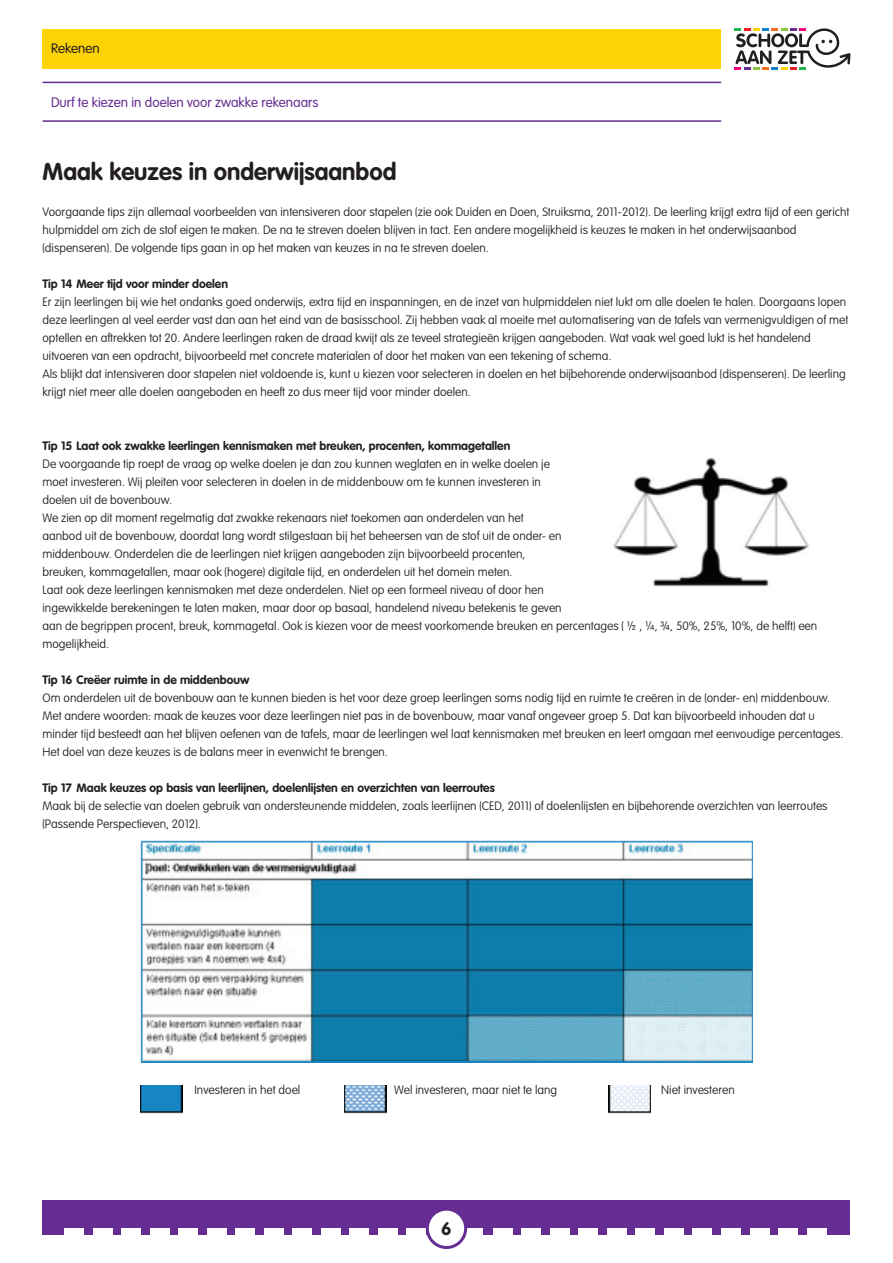
<style>
.page{position:relative;width:893px;height:1263px;background:#fff}
.page>*{position:absolute;margin:0;border:0;box-sizing:border-box;transform-origin:0 0}
.t1{font:700 24px "VAG Rounded Std";color:#231f20}
.t2{font:700 18px "VAG Rounded Std";color:#231f20}
.t3{font:300 13.5px "VAG Rounded Std";color:#652d91}
.t4{font:300 13.5px "VAG Rounded Std";color:#231f20}
.t5{font:100 12px/18px "VAG Rounded Std";color:#231f20}
.t6{font:700 12px "VAG Rounded Std";color:#231f20}
</style>
<div class="page">
<img style="left:613px;top:458px;width:196px;height:129px">
<img style="left:140px;top:840px;width:612px;height:222px">
<img style="left:140px;top:1085px;width:42px;height:28px">
<img style="left:344px;top:1085px;width:42px;height:28px">
<img style="left:609px;top:1085px;width:42px;height:28px">
<div style="left:43px;top:1201px;width:807px;height:34px;background:#652d91"></div>
<div style="left:235px;top:1228px;width:20px;height:8px;background:#fff"></div>
<div style="left:207px;top:1228px;width:20px;height:8px;background:#fff"></div>
<div style="left:178px;top:1228px;width:20px;height:8px;background:#fff"></div>
<div style="left:150px;top:1228px;width:20px;height:8px;background:#fff"></div>
<div style="left:121px;top:1228px;width:20px;height:8px;background:#fff"></div>
<div style="left:93px;top:1228px;width:20px;height:8px;background:#fff"></div>
<div style="left:64px;top:1228px;width:20px;height:8px;background:#fff"></div>
<div style="left:463px;top:1228px;width:20px;height:8px;background:#fff"></div>
<div style="left:406px;top:1228px;width:20px;height:8px;background:#fff"></div>
<div style="left:378px;top:1228px;width:20px;height:8px;background:#fff"></div>
<div style="left:349px;top:1228px;width:20px;height:8px;background:#fff"></div>
<div style="left:321px;top:1228px;width:20px;height:8px;background:#fff"></div>
<div style="left:292px;top:1228px;width:20px;height:8px;background:#fff"></div>
<div style="left:264px;top:1228px;width:20px;height:8px;background:#fff"></div>
<div style="left:692px;top:1228px;width:20px;height:8px;background:#fff"></div>
<div style="left:664px;top:1228px;width:20px;height:8px;background:#fff"></div>
<div style="left:635px;top:1228px;width:20px;height:8px;background:#fff"></div>
<div style="left:607px;top:1228px;width:20px;height:8px;background:#fff"></div>
<div style="left:578px;top:1228px;width:20px;height:8px;background:#fff"></div>
<div style="left:550px;top:1228px;width:20px;height:8px;background:#fff"></div>
<div style="left:521px;top:1228px;width:20px;height:8px;background:#fff"></div>
<div style="left:493px;top:1228px;width:20px;height:8px;background:#fff"></div>
<div style="left:807px;top:1228px;width:20px;height:8px;background:#fff"></div>
<div style="left:778px;top:1228px;width:20px;height:8px;background:#fff"></div>
<div style="left:750px;top:1228px;width:20px;height:8px;background:#fff"></div>
<div style="left:721px;top:1228px;width:20px;height:8px;background:#fff"></div>
<hr style="left:43px;top:82px;width:678px;height:1px;background:#652d91">
<svg style="left:734px;top:28px;width:116px;height:42px"></svg>
<hr style="left:43px;top:120px;width:678px;height:2px;background:#652d91">
<div style="left:43px;top:29px;width:678px;height:40px;background:#fed304"></div>
<div style="left:427px;top:1209px;width:39px;height:38px;background:#fff;border-radius:50%"></div>
<div style="left:426px;top:1208px;width:41px;height:41px;border:3px solid #652d91;border-radius:50%"></div>
<p class="t4" style="left:51px;top:41px;width:50px">Rekenen</p>
<p class="t3" style="left:51px;top:95px;width:269px">Durf te kiezen in doelen voor zwakke rekenaars</p>
<h1 class="t1" style="left:43px;top:157px;width:355px">Maak keuzes in onderwijsaanbod</h1>
<p class="t5" style="left:43px;top:203px;width:808px">Voorgaande tips zijn allemaal voorbeelden van intensiveren door stapelen (zie ook Duiden en Doen, Struiksma, 2011-2012). De leerling krijgt extra tijd of een gericht hulpmiddel om zich de stof eigen te maken. De na te streven doelen blijven in tact. Een andere mogelijkheid is keuzes te maken in het onderwijsaanbod (dispenseren). De volgende tips gaan in op het maken van keuzes in na te streven doelen.</p>
<p class="t6" style="left:43px;top:277px;width:187px">Tip 14 Meer tijd voor minder doelen</p>
<p class="t5" style="left:43px;top:293px;width:807px">Er zijn leerlingen bij wie het ondanks goed onderwijs, extra tijd en inspanningen, en de inzet van hulpmiddelen niet lukt om alle doelen te halen. Doorgaans lopen deze leerlingen al veel eerder vast dan aan het eind van de basisschool. Zij hebben vaak al moeite met automatisering van de tafels van vermenigvuldigen of met optellen en aftrekken tot 20. Andere leerlingen raken de draad kwijt als ze teveel strategieën krijgen aangeboden. Wat vaak wel goed lukt is het handelend uitvoeren van een opdracht, bijvoorbeeld met concrete materialen of door het maken van een tekening of schema.<br>Als blijkt dat intensiveren door stapelen niet voldoende is, kunt u kiezen voor selecteren in doelen en het bijbehorende onderwijsaanbod (dispenseren). De leerling krijgt niet meer alle doelen aangeboden en heeft zo dus meer tijd voor minder doelen.</p>
<p class="t6" style="left:43px;top:439px;width:469px">Tip 15 Laat ook zwakke leerlingen kennismaken met breuken, procenten, kommagetallen</p>
<p class="t5" style="left:43px;top:455px;width:776px">De voorgaande tip roept de vraag op welke doelen je dan zou kunnen weglaten en in welke doelen je<br>moet investeren. Wij pleiten voor selecteren in doelen in de middenbouw om te kunnen investeren in<br>doelen uit de bovenbouw.<br>We zien op dit moment regelmatig dat zwakke rekenaars niet toekomen aan onderdelen van het<br>aanbod uit de bovenbouw, doordat lang wordt stilgestaan bij het beheersen van de stof uit de onder- en<br>middenbouw. Onderdelen die de leerlingen niet krijgen aangeboden zijn bijvoorbeeld procenten,<br>breuken, kommagetallen, maar ook (hogere) digitale tijd, en onderdelen uit het domein meten.<br>Laat ook deze leerlingen kennismaken met deze onderdelen. Niet op een formeel niveau of door hen<br>ingewikkelde berekeningen te laten maken, maar door op basaal, handelend niveau betekenis te geven<br>aan de begrippen procent, breuk, kommagetal. Ook is kiezen voor de meest voorkomende breuken en percentages ( ½ , ¼, ¾, 50%, 25%, 10%, de helft) een mogelijkheid.</p>
<p class="t6" style="left:43px;top:673px;width:208px">Tip 16 Creëer ruimte in de middenbouw</p>
<p class="t5" style="left:43px;top:689px;width:802px">Om onderdelen uit de bovenbouw aan te kunnen bieden is het voor deze groep leerlingen soms nodig tijd en ruimte te creëren in de (onder- en) middenbouw.<br>Met andere woorden: maak de keuzes voor deze leerlingen niet pas in de bovenbouw, maar vanaf ongeveer groep 5. Dat kan bijvoorbeeld inhouden dat u minder tijd besteedt aan het blijven oefenen van de tafels, maar de leerlingen wel laat kennismaken met breuken en leert omgaan met eenvoudige percentages.<br>Het doel van deze keuzes is de balans meer in evenwicht te brengen.</p>
<p class="t6" style="left:43px;top:781px;width:454px">Tip 17 Maak keuzes op basis van leerlijnen, doelenlijsten en overzichten van leerroutes</p>
<p class="t5" style="left:43px;top:797px;width:787px">Maak bij de selectie van doelen gebruik van ondersteunende middelen, zoals leerlijnen (CED, 2011) of doelenlijsten en bijbehorende overzichten van leerroutes (Passende Perspectieven, 2012).</p>
<p class="t5" style="left:194px;top:1081px;width:107px">Investeren in het doel</p>
<p class="t5" style="left:394px;top:1081px;width:165px">Wel investeren, maar niet te lang</p>
<p class="t5" style="left:661px;top:1081px;width:75px">Niet investeren</p>
<h2 class="t2" style="left:441px;top:1218px;width:12px">6</h2>
</div>
